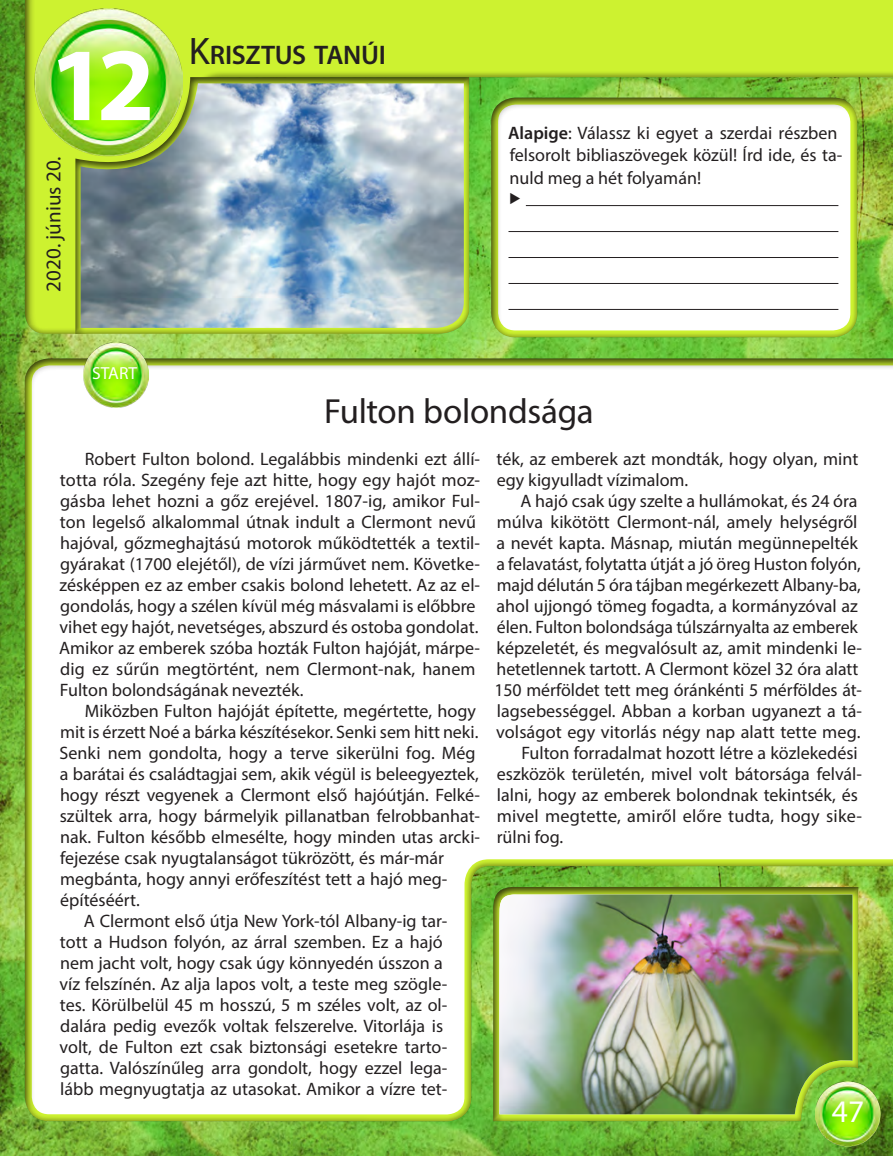
<style>
.page{position:relative;width:893px;height:1156px;background:#fff}
.page>*{position:absolute;margin:0;border:0;box-sizing:border-box;transform-origin:0 0}
.t1{font:700 105px "Myriad Pro";color:#fff}
.tortenet_cim{font:35px "Myriad Pro";letter-spacing:-.01em;color:#231f20}
.t2{font:31.5px "Myriad Pro";color:#fff}
.lecke_cim{font:600 26.95px "Myriad Pro";letter-spacing:-.01em;color:#231f20}
.datum{font:21px "Myriad Pro";color:#231f20}
.tortenet{font:18.03px/21px "Myriad Pro";color:#231f20}
.t3{font:17.5px "Myriad Pro";color:#fff}
.s1{font-weight:400;font-size:38.5px}
.s2{font-weight:600}
</style>
<div class="page">
<img style="left:0;top:0;width:893px;height:1156px">
<div style="left:22px;top:357px;width:871px;height:765px;background:#231f20;opacity:.75"></div>
<div style="left:490px;top:885px;width:369px;height:238px;background:#231f20;opacity:.75"></div>
<img style="left:497px;top:894px;width:355px;height:220px">
<div style="left:23px;top:0;width:870px;height:336px;background:#231f20;opacity:.75"></div>
<img style="left:35px;top:8px;width:147px;height:148px">
<div style="left:73px;top:71px;width:397px;height:264px;background:#231f20;opacity:.75"></div>
<img style="left:84px;top:343px;width:64px;height:65px">
<img style="left:815px;top:1082px;width:65px;height:65px">
<img style="left:81px;top:83px;width:383px;height:245px">
<div style="left:488px;top:96px;width:370px;height:242px;background:#231f20;opacity:.75"></div>
<hr style="left:526px;top:205px;width:312px;height:1px;background:#231f20">
<hr style="left:508px;top:231px;width:330px;height:1px;background:#231f20">
<hr style="left:508px;top:257px;width:330px;height:1px;background:#231f20">
<hr style="left:508px;top:283px;width:330px;height:1px;background:#231f20">
<hr style="left:508px;top:309px;width:330px;height:1px;background:#231f20">
<svg style="left:510px;top:193px;width:10px;height:11px"></svg>
<p class="t1" style="left:49px;top:16px;width:108px">12</p>
<p class="datum" style="left:40px;top:292px;width:137px;rotate:-90deg">2020. június 20.</p>
<p class="t3" style="left:92px;top:362px;width:46px">START</p>
<p class="lecke_cim" style="left:189px;top:37px;width:199px"><span class="s1">K</span>RISZTUS TANÚI</p>
<p class="tortenet" style="left:508px;top:121px;width:336px;line-height:22.8px"><span class="s2">Alapige</span>: Válassz ki egyet a szerdai részben felsorolt bibliaszövegek közül! Írd ide, és ta&shy;nuld meg a hét folyamán!</p>
<p class="tortenet_cim" style="left:324px;top:390px;width:271px">Fulton bolondsága</p>
<p class="tortenet" style="left:59px;top:448px;width:422px;text-indent:26px">Robert Fulton bolond. Legalábbis mindenki ezt állí&shy;totta róla. Szegény feje azt hitte, hogy egy hajót moz&shy;gásba lehet hozni a gőz erejével. 1807-ig, amikor Ful&shy;ton legelső alkalommal útnak indult a Clermont nevű hajóval, gőzmeghajtású motorok működtették a textil&shy;gyárakat (1700 elejétől), de vízi járművet nem. Követke&shy;zésképpen ez az ember csakis bolond lehetett. Az az el&shy;gondolás, hogy a szélen kívül még másvalami is előbbre vihet egy hajót, nevetséges, abszurd és ostoba gondolat.<br>Amikor az emberek szóba hozták Fulton hajóját, márpe&shy;dig ez sűrűn megtörtént, nem Clermont-nak, hanem Fulton bolondságának nevezték.</p>
<p class="tortenet" style="left:60px;top:700px;width:422px;text-indent:25px">Miközben Fulton hajóját építette, megértette, hogy mit is érzett Noé a bárka készítésekor. Senki sem hitt neki.<br>Senki nem gondolta, hogy a terve sikerülni fog. Még a barátai és családtagjai sem, akik végül is beleegyeztek, hogy részt vegyenek a Clermont első hajóútján. Felké&shy;szültek arra, hogy bármelyik pillanatban felrobbanhat&shy;nak. Fulton később elmesélte, hogy minden utas arcki&shy;fejezése csak nyugtalanságot tükrözött, és már-már megbánta, hogy annyi erőfeszítést tett a hajó meg&shy;építéséért.</p>
<p class="tortenet" style="left:60px;top:910px;width:389px;text-indent:24px">A Clermont első útja New York-tól Albany-ig tar&shy;tott a Hudson folyón, az árral szemben. Ez a hajó nem jacht volt, hogy csak úgy könnyedén ússzon a víz felszínén. Az alja lapos volt, a teste meg szögle&shy;tes. Körülbelül 45 m hosszú, 5 m széles volt, az ol&shy;dalára pedig evezők voltak felszerelve. Vitorlája is volt, de Fulton ezt csak biztonsági esetekre tarto&shy;gatta. Valószínűleg arra gondolt, hogy ezzel lega&shy;lább megnyugtatja az utasokat. Amikor a vízre tet-</p>
<p class="tortenet" style="left:497px;top:448px;width:363px">ték, az emberek azt mondták, hogy olyan, mint egy kigyulladt vízimalom.</p>
<p class="tortenet" style="left:494px;top:490px;width:369px;text-indent:26px">A hajó csak úgy szelte a hullámokat, és 24 óra múlva kikötött Clermont-nál, amely helységről a nevét kapta. Másnap, miután megünnepelték a felavatást, folytatta útját a jó öreg Huston folyón, majd délután 5 óra tájban megérkezett Albany--ba, ahol ujjongó tömeg fogadta, a kormányzóval az élen. Fulton bolondsága túlszárnyalta az emberek képzeletét, és megvalósult az, amit mindenki le&shy;hetetlennek tartott. A Clermont közel 32 óra alatt 150 mérföldet tett meg óránkénti 5 mérföldes át&shy;lagsebességgel. Abban a korban ugyanezt a tá&shy;volságot egy vitorlás négy nap alatt tette meg.</p>
<p class="tortenet" style="left:497px;top:742px;width:367px;text-indent:25px">Fulton forradalmat hozott létre a közlekedési eszközök területén, mivel volt bátorsága felvál&shy;lalni, hogy az emberek bolondnak tekintsék, és mivel megtette, amiről előre tudta, hogy sike&shy;rülni fog.</p>
<p class="t2" style="left:832px;top:1092px;width:34px">47</p>
</div>
